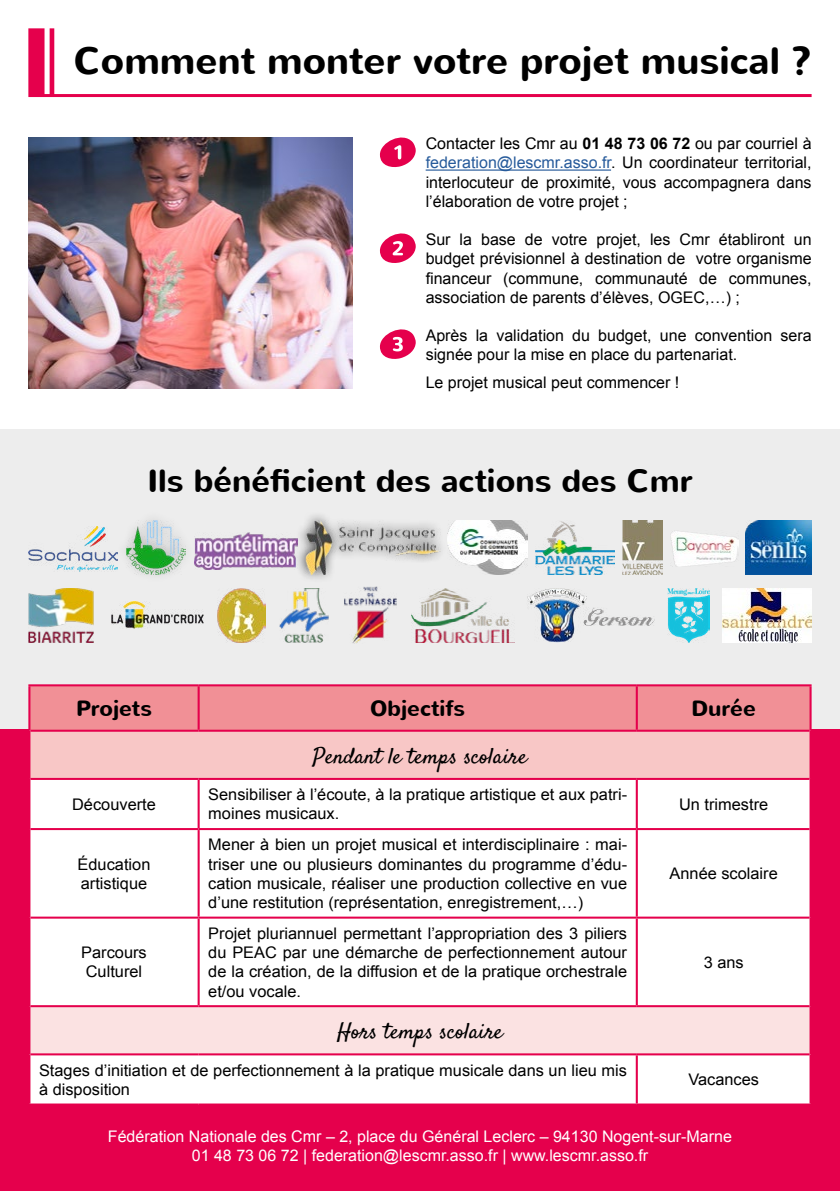
<style>
.page{position:relative;width:840px;height:1191px;background:#fff}
.page>*{position:absolute;margin:0;border:0;box-sizing:border-box;transform-origin:0 0}
.t1{font:700 38px "Nunito";color:#000}
.t2{font:700 32px "Nunito";color:#000}
.t3{font:22px "Satisfy";color:#000}
.t4{font:700 22px "Nunito";color:#000}
.t5{font:16px/19.2px "Arial";color:#000}
.t6{font:16px/19.2px "Arial";color:#fff;text-align:center}
.s1{font-weight:700}
.s2{color:#275b9b}
</style>
<div class="page">
<div style="left:0;top:429px;width:839px;height:300px;background:#ededed"></div>
<div style="left:0;top:729px;width:839px;height:462px;background:#e5004c"></div>
<img style="left:28px;top:137px;width:324px;height:251px">
<hr style="left:425px;top:169px;width:185px;height:2px;background:#275b9b">
<svg style="left:379px;top:137px;width:36px;height:31px"></svg>
<svg style="left:379px;top:233px;width:36px;height:30px"></svg>
<svg style="left:379px;top:329px;width:36px;height:30px"></svg>
<img style="left:447px;top:520px;width:80px;height:54px">
<img style="left:745px;top:520px;width:66px;height:54px">
<img style="left:217px;top:588px;width:49px;height:54px">
<img style="left:411px;top:588px;width:99px;height:54px">
<img style="left:722px;top:588px;width:89px;height:54px">
<div style="left:29px;top:685px;width:169px;height:45px;background:#f19096"></div>
<div style="left:199px;top:686px;width:610px;height:43px;background:#f19096"></div>
<div style="left:29px;top:730px;width:781px;height:49px;background:#f8c7c6"></div>
<div style="left:30px;top:780px;width:779px;height:323px;background:#fff"></div>
<div style="left:29px;top:1006px;width:781px;height:48px;background:#fbe2e2"></div>
<hr style="left:28px;top:730px;width:2px;height:49px;background:#e5004c">
<hr style="left:809px;top:730px;width:2px;height:49px;background:#e5004c">
<hr style="left:197px;top:780px;width:2px;height:48px;background:#e5004c">
<hr style="left:635px;top:780px;width:2px;height:48px;background:#e5004c">
<hr style="left:197px;top:830px;width:2px;height:86px;background:#e5004c">
<hr style="left:635px;top:830px;width:2px;height:86px;background:#e5004c">
<hr style="left:197px;top:918px;width:2px;height:87px;background:#e5004c">
<hr style="left:635px;top:918px;width:2px;height:87px;background:#e5004c">
<hr style="left:28px;top:1006px;width:2px;height:48px;background:#e5004c">
<hr style="left:809px;top:1006px;width:2px;height:48px;background:#e5004c">
<hr style="left:635px;top:1055px;width:2px;height:48px;background:#e5004c">
<hr style="left:30px;top:778px;width:168px;height:2px;background:#e5004c">
<hr style="left:198px;top:778px;width:438px;height:2px;background:#e5004c">
<hr style="left:636px;top:778px;width:173px;height:2px;background:#e5004c">
<hr style="left:30px;top:828px;width:168px;height:2px;background:#e5004c">
<hr style="left:198px;top:828px;width:438px;height:2px;background:#e5004c">
<hr style="left:636px;top:828px;width:173px;height:2px;background:#e5004c">
<hr style="left:30px;top:916px;width:168px;height:2px;background:#e5004c">
<hr style="left:198px;top:916px;width:438px;height:2px;background:#e5004c">
<hr style="left:636px;top:916px;width:173px;height:2px;background:#e5004c">
<hr style="left:30px;top:1005px;width:168px;height:2px;background:#e5004c">
<hr style="left:198px;top:1005px;width:438px;height:2px;background:#e5004c">
<hr style="left:636px;top:1005px;width:173px;height:2px;background:#e5004c">
<hr style="left:30px;top:1053px;width:168px;height:2px;background:#e5004c">
<hr style="left:198px;top:1053px;width:438px;height:2px;background:#e5004c">
<hr style="left:636px;top:1053px;width:173px;height:2px;background:#e5004c">
<hr style="left:28px;top:684px;width:170px;height:2px;background:#e5004c">
<hr style="left:198px;top:684px;width:438px;height:2px;background:#e5004c">
<hr style="left:636px;top:684px;width:175px;height:2px;background:#e5004c">
<hr style="left:30px;top:729px;width:168px;height:2px;background:#e5004c">
<hr style="left:198px;top:729px;width:438px;height:2px;background:#e5004c">
<hr style="left:636px;top:729px;width:173px;height:2px;background:#e5004c">
<hr style="left:28px;top:686px;width:2px;height:44px;background:#e5004c">
<hr style="left:197px;top:686px;width:2px;height:43px;background:#e5004c">
<hr style="left:635px;top:686px;width:2px;height:43px;background:#e5004c">
<hr style="left:809px;top:686px;width:2px;height:44px;background:#e5004c">
<img style="left:28px;top:526px;width:87px;height:45px">
<img style="left:126px;top:520px;width:60px;height:54px">
<img style="left:194px;top:533px;width:100px;height:36px">
<div style="left:294px;top:511px;width:153px;height:74px;background:#000;opacity:.75"></div>
<img style="left:305px;top:521px;width:135px;height:53px">
<img style="left:535px;top:521px;width:79px;height:53px">
<img style="left:622px;top:520px;width:40px;height:54px">
<img style="left:671px;top:531px;width:66px;height:35px">
<img style="left:28px;top:588px;width:65px;height:54px">
<img style="left:111px;top:601px;width:92px;height:27px">
<img style="left:279px;top:588px;width:49px;height:54px">
<img style="left:344px;top:586px;width:52px;height:57px">
<img style="left:527px;top:588px;width:59px;height:54px">
<img style="left:583px;top:607px;width:71px;height:18px">
<img style="left:667px;top:588px;width:42px;height:54px">
<svg style="left:28px;top:28px;width:783px;height:69px"></svg>
<h1 class="t1" style="left:74px;top:36px;width:739px">Comment monter votre projet musical ?</h1>
<p class="t5" style="left:425px;top:134px;width:387px;text-align:justify">Contacter les Cmr au <span class="s1">01 48 73 06 72</span> ou par courriel à <span class="s2">federation@lescmr.asso.fr</span>. Un coordinateur territorial, interlocuteur de proximité, vous accompagnera dans l’élaboration de votre projet ;</p>
<p class="t5" style="left:425px;top:230px;width:387px;text-align:justify">Sur la base de votre projet, les Cmr établiront un budget prévisionnel à destination de votre organisme financeur (commune, communauté de communes, association de parents d’élèves, OGEC,…) ;</p>
<p class="t5" style="left:425px;top:326px;width:387px">Après la validation du budget, une convention sera signée pour la mise en place du partenariat.</p>
<p class="t5" style="left:425px;top:373px;width:255px">Le projet musical peut commencer !</p>
<h2 class="t2" style="left:147px;top:459px;width:546px">Ils bénéficient des actions des Cmr</h2>
<h3 class="t4" style="left:76px;top:694px;width:77px">Projets</h3>
<h3 class="t4" style="left:370px;top:694px;width:96px">Objectifs</h3>
<h3 class="t4" style="left:691px;top:694px;width:66px">Durée</h3>
<h3 class="t3" style="left:313px;top:742px;width:215px">Pendant le temps scolaire</h3>
<p class="t5" style="left:72px;top:794px;width:85px">Découverte</p>
<p class="t5" style="left:208px;top:785px;width:420px">Sensibiliser à l’écoute, à la pratique artistique et aux patri&shy;moines musicaux.</p>
<p class="t5" style="left:678px;top:794px;width:91px">Un trimestre</p>
<p class="t5" style="left:78px;top:854px;width:74px">Éducation artistique</p>
<p class="t5" style="left:208px;top:835px;width:420px;text-align:justify">Mener à bien un projet musical et interdisciplinaire : mai&shy;triser une ou plusieurs dominantes du programme d’édu&shy;cation musicale, réaliser une production collective en vue d’une restitution (représentation, enregistrement,…)</p>
<p class="t5" style="left:669px;top:864px;width:110px">Année scolaire</p>
<p class="t5" style="left:81px;top:943px;width:67px">Parcours<br>Culturel</p>
<p class="t5" style="left:208px;top:924px;width:420px;text-align:justify">Projet pluriannuel permettant l’appropriation des 3 piliers du PEAC par une démarche de perfectionnement autour de la création, de la diffusion et de la pratique orchestrale et/ou vocale.</p>
<p class="t5" style="left:703px;top:952px;width:41px">3 ans</p>
<h3 class="t3" style="left:337px;top:1017px;width:167px">Hors temps scolaire</h3>
<p class="t5" style="left:39px;top:1060px;width:589px">Stages d’initiation et de perfectionnement à la pratique musicale dans un lieu mis à disposition</p>
<p class="t5" style="left:688px;top:1070px;width:72px">Vacances</p>
<p class="t6" style="left:108px;top:1127px;width:625px">Fédération Nationale des Cmr – 2, place du Général Leclerc – 94130 Nogent-sur-Marne<br>01 48 73 06 72 | federation@lescmr.asso.fr | www.lescmr.asso.fr</p>
</div>
